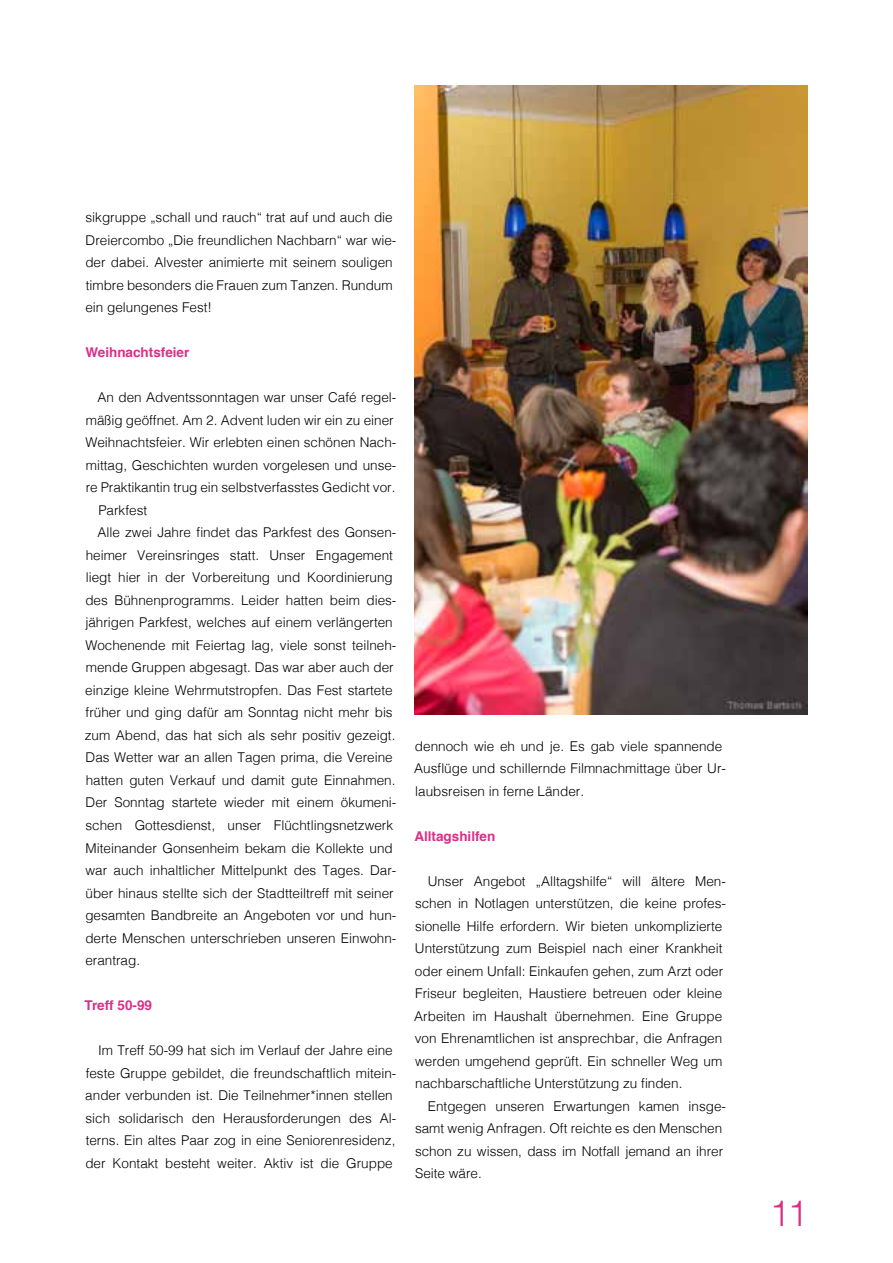
<style>
.page{position:relative;width:893px;height:1263px;background:#fff}
.page>*{position:absolute;margin:0;border:0;box-sizing:border-box;transform-origin:0 0}
.t1{font:300 36px "Helvetica";color:#db2e87}
.t2{font:300 13.5px/22.5px "Helvetica";color:#000}
.t3{font:700 13.5px "Helvetica";color:#db2e87}
</style>
<div class="page">
<img style="left:415px;top:85px;width:393px;height:629px">
<p class="t2" style="left:85px;top:205px;width:313px">sikgruppe „schall und rauch“ trat auf und auch die Dreiercombo „Die freundlichen Nachbarn“ war wie&shy;der dabei. Alvester animierte mit seinem souligen timbre besonders die Frauen zum Tanzen. Rundum ein gelungenes Fest!</p>
<p class="t3" style="left:85px;top:342px;width:106px">Weihnachtsfeier</p>
<p class="t2" style="left:97px;top:385px;width:300px">An den Adventssonntagen war unser Café regel-</p>
<p class="t2" style="left:86px;top:408px;width:309px">mäßig geöffnet. Am 2. Advent luden wir ein zu einer</p>
<p class="t2" style="left:85px;top:430px;width:313px">Weihnachtsfeier. Wir erlebten einen schönen Nach-</p>
<p class="t2" style="left:86px;top:453px;width:312px">mittag, Geschichten wurden vorgelesen und unse-</p>
<p class="t2" style="left:86px;top:475px;width:311px">re Praktikantin trug ein selbstverfasstes Gedicht vor.</p>
<p class="t2" style="left:98px;top:498px;width:50px">Parkfest</p>
<p class="t2" style="left:97px;top:520px;width:300px">Alle zwei Jahre findet das Parkfest des Gonsen-</p>
<p class="t2" style="left:86px;top:543px;width:309px">heimer Vereinsringes statt. Unser Engagement</p>
<p class="t2" style="left:86px;top:565px;width:309px">liegt hier in der Vorbereitung und Koordinierung</p>
<p class="t2" style="left:85px;top:588px;width:313px">des Bühnenprogramms. Leider hatten beim dies-</p>
<p class="t2" style="left:85px;top:610px;width:309px">jährigen Parkfest, welches auf einem verlängerten</p>
<p class="t2" style="left:85px;top:633px;width:313px">Wochenende mit Feiertag lag, viele sonst teilneh-</p>
<p class="t2" style="left:86px;top:655px;width:309px">mende Gruppen abgesagt. Das war aber auch der</p>
<p class="t2" style="left:85px;top:678px;width:309px">einzige kleine Wehrmutstropfen. Das Fest startete</p>
<p class="t2" style="left:86px;top:700px;width:309px">früher und ging dafür am Sonntag nicht mehr bis</p>
<p class="t2" style="left:85px;top:723px;width:312px">zum Abend, das hat sich als sehr positiv gezeigt.</p>
<p class="t2" style="left:86px;top:745px;width:309px">Das Wetter war an allen Tagen prima, die Vereine</p>
<p class="t2" style="left:86px;top:768px;width:311px">hatten guten Verkauf und damit gute Einnahmen.</p>
<p class="t2" style="left:86px;top:790px;width:312px">Der Sonntag startete wieder mit einem ökumeni-</p>
<p class="t2" style="left:86px;top:813px;width:309px">schen Gottesdienst, unser Flüchtlingsnetzwerk</p>
<p class="t2" style="left:86px;top:835px;width:309px">Miteinander Gonsenheim bekam die Kollekte und</p>
<p class="t2" style="left:86px;top:858px;width:312px">war auch inhaltlicher Mittelpunkt des Tages. Dar-</p>
<p class="t2" style="left:86px;top:880px;width:310px">über hinaus stellte sich der Stadtteiltreff mit seiner</p>
<p class="t2" style="left:85px;top:903px;width:313px">gesamten Bandbreite an Angeboten vor und hun-</p>
<p class="t2" style="left:85px;top:925px;width:313px">derte Menschen unterschrieben unseren Einwohn-</p>
<p class="t2" style="left:85px;top:948px;width:56px">erantrag.</p>
<p class="t3" style="left:84px;top:994px;width:69px">Treff 50-99</p>
<p class="t2" style="left:85px;top:1038px;width:313px;text-indent:13px">Im Treff 50-99 hat sich im Verlauf der Jahre eine feste Gruppe gebildet, die freundschaftlich mitein&shy;ander verbunden ist. Die Teilnehmer*innen stellen sich solidarisch den Herausforderungen des Al&shy;terns. Ein altes Paar zog in eine Seniorenresidenz, der Kontakt besteht weiter. Aktiv ist die Gruppe</p>
<p class="t2" style="left:414px;top:733px;width:313px">dennoch wie eh und je. Es gab viele spannende<br>Ausflüge und schillernde Filmnachmittage über Ur&shy;laubsreisen in ferne Länder.</p>
<p class="t3" style="left:414px;top:825px;width:83px">Alltagshilfen</p>
<p class="t2" style="left:414px;top:868px;width:313px;text-indent:13px">Unser Angebot „Alltagshilfe“ will ältere Men&shy;schen in Notlagen unterstützen, die keine profes&shy;sionelle Hilfe erfordern. Wir bieten unkomplizierte Unterstützung zum Beispiel nach einer Krankheit oder einem Unfall: Einkaufen gehen, zum Arzt oder Friseur begleiten, Haustiere betreuen oder kleine Arbeiten im Haushalt übernehmen. Eine Gruppe von Ehrenamtlichen ist ansprechbar, die Anfragen werden umgehend geprüft. Ein schneller Weg um nachbarschaftliche Unterstützung zu finden.</p>
<p class="t2" style="left:415px;top:1093px;width:312px;text-indent:13px">Entgegen unseren Erwartungen kamen insge&shy;samt wenig Anfragen. Oft reichte es den Menschen schon zu wissen, dass im Notfall jemand an ihrer Seite wäre.</p>
<h1 class="t1" style="left:770px;top:1182px;width:40px">11</h1>
</div>
